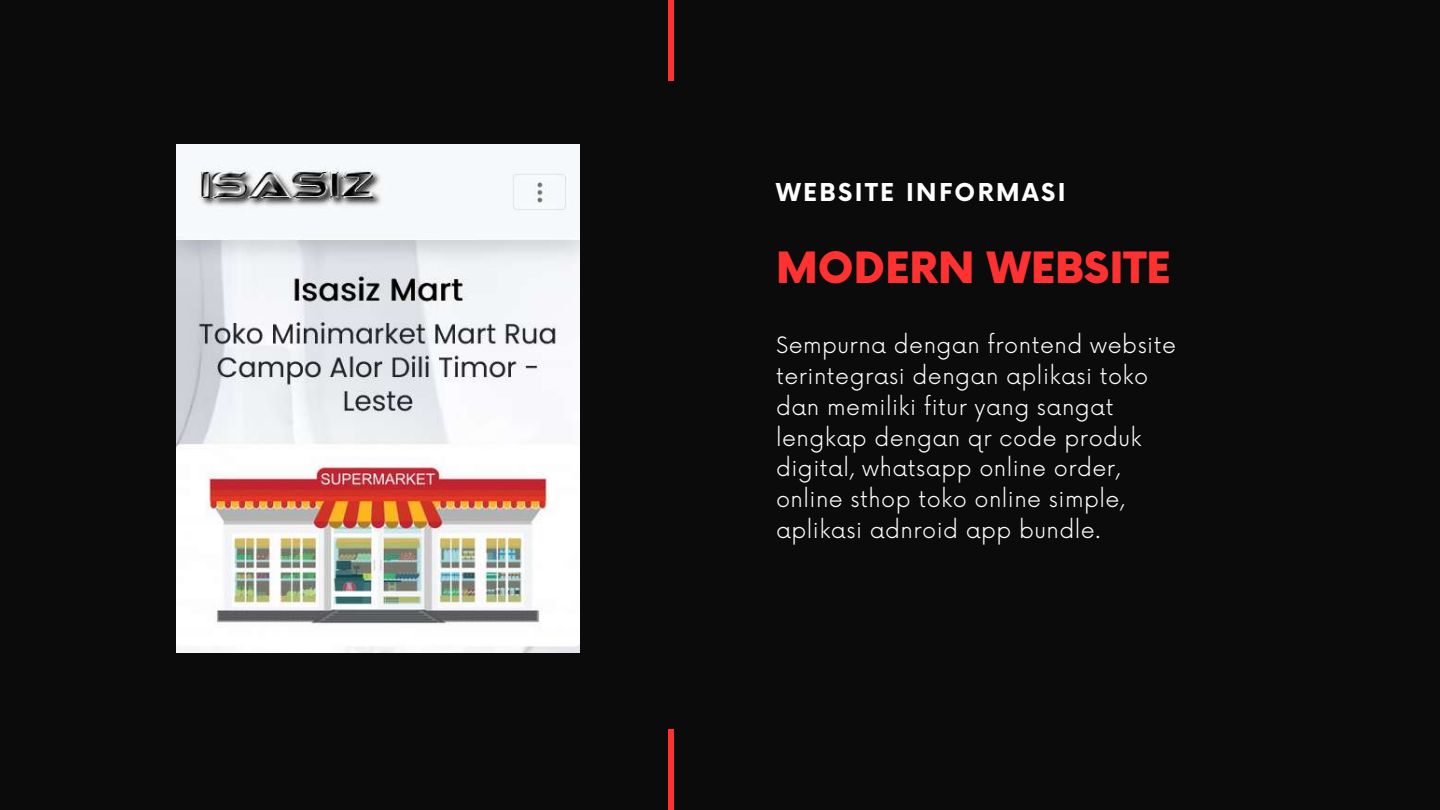
<style>
.page{position:relative;width:1440px;height:810px;background:#0b0b0b}
.page>*{position:absolute;margin:0;border:0;box-sizing:border-box;transform-origin:0 0}
.t1{font:900 42px "Now";color:#ff3131}
.t2{font:700 24px "Now";letter-spacing:.1em;color:#fff}
.t3{font:300 22px/30.8px "Now";letter-spacing:.02em;color:#fff}
</style>
<div class="page">
<img style="left:177px;top:145px;width:402px;height:507px">
<div style="left:668px;top:0;width:5px;height:81px;background:#ff3131"></div>
<div style="left:668px;top:729px;width:5px;height:81px;background:#ff3131"></div>
<p class="t2" style="left:776px;top:179px;width:291px">WEBSITE INFORMASI</p>
<h1 class="t1" style="left:776px;top:246px;width:396px">MODERN WEBSITE</h1>
<p class="t3" style="left:776px;top:331px;width:401px">Sempurna dengan frontend website terintegrasi dengan aplikasi toko dan memiliki fitur yang sangat lengkap dengan qr code produk digital, whatsapp online order, online sthop toko online simple, aplikasi adnroid app bundle.</p>
</div>
